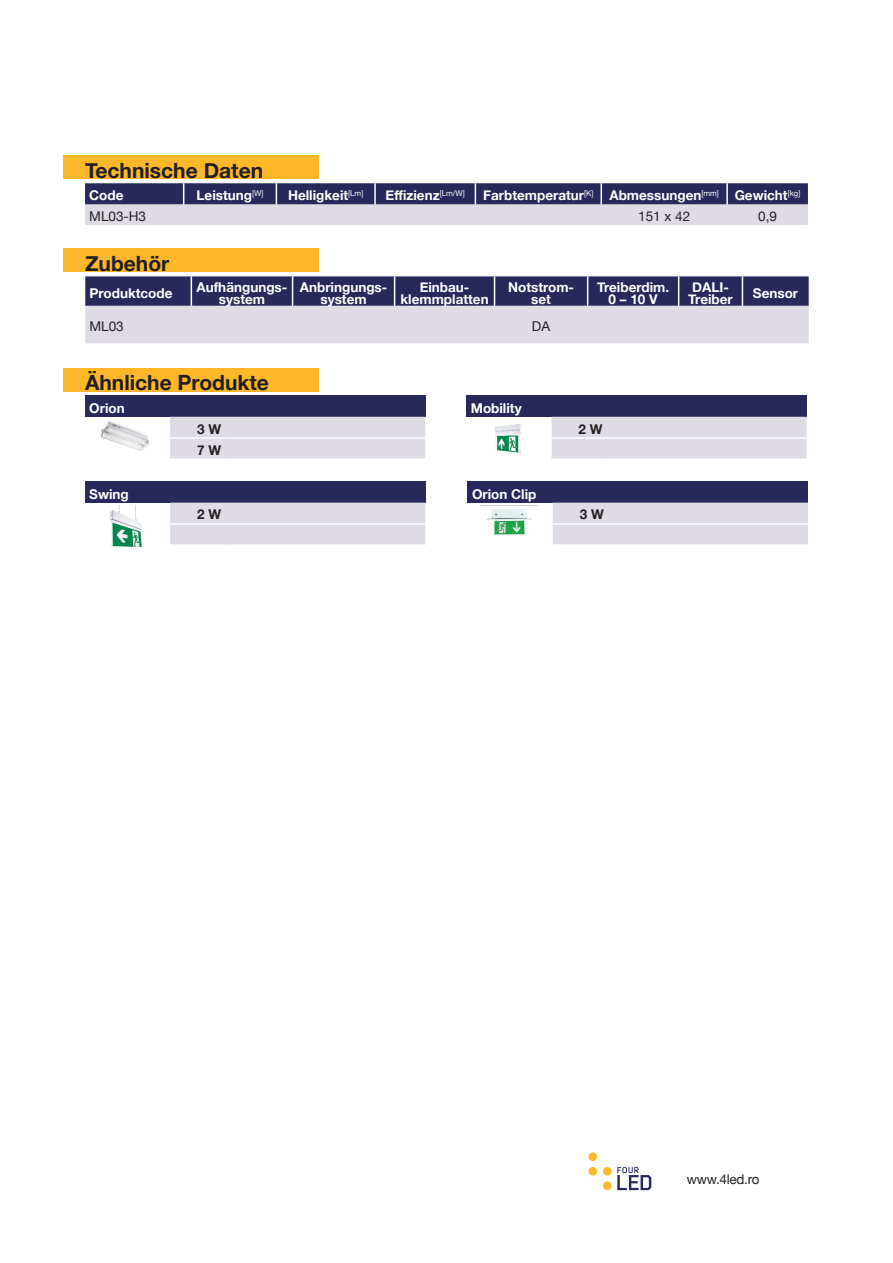
<style>
.page{position:relative;width:893px;height:1263px;background:#fff}
.page>*{position:absolute;margin:0;border:0;box-sizing:border-box;transform-origin:0 0}
.t1{font:700 21px "Helvetica Neue";color:#231f20}
.t2{font:700 13.5px "Helvetica Neue";color:#fff}
.t3{font:13.5px "Helvetica Neue";color:#231f20}
.t4{font:13.5px "Helvetica Neue";letter-spacing:-.02em;color:#231f20}
.t5{font:700 13.5px "Helvetica Neue";color:#231f20}
</style>
<div class="page">
<div style="left:64px;top:156px;width:255px;height:23px;background:#fdb82a"></div>
<div style="left:64px;top:249px;width:255px;height:23px;background:#fdb82a"></div>
<div style="left:64px;top:368px;width:255px;height:23px;background:#fdb82a"></div>
<div style="left:85px;top:481px;width:340px;height:22px;background:#29285b"></div>
<div style="left:170px;top:503px;width:255px;height:41px;background:#dedbe4"></div>
<hr style="left:170px;top:523px;width:55px;height:2px;background:#fff">
<hr style="left:225px;top:523px;width:200px;height:2px;background:#fff">
<div style="left:468px;top:481px;width:340px;height:22px;background:#29285b"></div>
<div style="left:553px;top:503px;width:255px;height:41px;background:#dedbe4"></div>
<hr style="left:553px;top:523px;width:55px;height:2px;background:#fff">
<hr style="left:608px;top:523px;width:200px;height:2px;background:#fff">
<svg style="left:85px;top:183px;width:723px;height:42px;background:#8482a0"></svg>
<hr style="left:600px;top:183px;width:2px;height:22px;background:#fff">
<hr style="left:726px;top:183px;width:2px;height:22px;background:#fff">
<svg style="left:85px;top:276px;width:724px;height:67px;background:#908ea9"></svg>
<hr style="left:191px;top:276px;width:1px;height:30px;background:#fff">
<hr style="left:292px;top:276px;width:1px;height:30px;background:#fff">
<hr style="left:394px;top:276px;width:1px;height:30px;background:#fff">
<hr style="left:494px;top:276px;width:1px;height:30px;background:#fff">
<hr style="left:587px;top:276px;width:1px;height:30px;background:#fff">
<hr style="left:678px;top:276px;width:1px;height:30px;background:#fff">
<hr style="left:742px;top:276px;width:1px;height:30px;background:#fff">
<div style="left:466px;top:395px;width:341px;height:22px;background:#29285b"></div>
<div style="left:552px;top:417px;width:255px;height:41px;background:#dedbe4"></div>
<hr style="left:552px;top:437px;width:55px;height:2px;background:#fff">
<hr style="left:607px;top:437px;width:200px;height:2px;background:#fff">
<div style="left:85px;top:395px;width:340px;height:22px;background:#29285b"></div>
<div style="left:170px;top:417px;width:255px;height:41px;background:#dedbe4"></div>
<hr style="left:170px;top:437px;width:55px;height:2px;background:#fff">
<hr style="left:225px;top:437px;width:200px;height:2px;background:#fff">
<img style="left:100px;top:421px;width:49px;height:30px">
<img style="left:494px;top:424px;width:28px;height:30px">
<img style="left:110px;top:506px;width:32px;height:42px">
<img style="left:486px;top:509px;width:46px;height:27px">
<svg style="left:617px;top:1167px;width:34px;height:23px"></svg>
<div style="left:603px;top:1167px;width:9px;height:8px;background:#fdb82a;border-radius:50%"></div>
<div style="left:603px;top:1181px;width:9px;height:9px;background:#fdb82a;border-radius:50%"></div>
<div style="left:588px;top:1152px;width:9px;height:9px;background:#fdb82a;border-radius:50%"></div>
<div style="left:588px;top:1167px;width:9px;height:8px;background:#fdb82a;border-radius:50%"></div>
<p class="t1" style="left:85px;top:154px;width:180px">Technische Daten</p>
<p class="t2" style="left:89px;top:185px;width:36px">Code</p>
<p class="t2" style="left:197px;top:185px;width:68px">Leistung<sup>[W]</sup></p>
<p class="t2" style="left:288px;top:185px;width:77px">Helligkeit<sup>[Lm]</sup></p>
<p class="t2" style="left:386px;top:185px;width:81px">Effizienz<sup>[Lm/W]</sup></p>
<p class="t2" style="left:483px;top:185px;width:112px">Farbtemperatur<sup>[K]</sup></p>
<p class="t2" style="left:609px;top:185px;width:111px">Abmessungen<sup>[mm]</sup></p>
<p class="t2" style="left:735px;top:185px;width:67px">Gewicht<sup>[kg]</sup></p>
<p class="t3" style="left:89px;top:207px;width:58px">ML03-H3</p>
<p class="t3" style="left:638px;top:207px;width:54px">151 x 42</p>
<p class="t3" style="left:758px;top:207px;width:20px">0,9</p>
<p class="t1" style="left:85px;top:247px;width:86px">Zubehör</p>
<p class="t2" style="left:90px;top:282px;width:85px">Produktcode</p>
<p class="t2" style="left:197px;top:276px;width:92px">Aufhängungs-</p>
<p class="t2" style="left:219px;top:288px;width:48px">system</p>
<p class="t2" style="left:300px;top:276px;width:89px">Anbringungs-</p>
<p class="t2" style="left:320px;top:288px;width:48px">system</p>
<p class="t2" style="left:420px;top:276px;width:51px">Einbau-</p>
<p class="t2" style="left:400px;top:288px;width:90px">klemmplatten</p>
<p class="t2" style="left:508px;top:276px;width:67px">Notstrom-</p>
<p class="t2" style="left:531px;top:288px;width:21px">set</p>
<p class="t3" style="left:90px;top:316px;width:36px">ML03</p>
<p class="t3" style="left:532px;top:316px;width:20px">DA</p>
<p class="t1" style="left:85px;top:366px;width:185px">Ähnliche Produkte</p>
<p class="t2" style="left:89px;top:397px;width:37px">Orion</p>
<p class="t2" style="left:471px;top:397px;width:52px">Mobility</p>
<p class="t2" style="left:597px;top:276px;width:73px">Treiberdim.</p>
<p class="t2" style="left:609px;top:288px;width:51px">0–10V</p>
<p class="t2" style="left:89px;top:483px;width:41px">Swing</p>
<p class="t5" style="left:197px;top:418px;width:26px">3 W</p>
<p class="t5" style="left:197px;top:440px;width:26px">7 W</p>
<p class="t5" style="left:197px;top:504px;width:26px">2 W</p>
<p class="t2" style="left:472px;top:483px;width:66px">Orion Clip</p>
<p class="t5" style="left:579px;top:418px;width:26px">2 W</p>
<p class="t5" style="left:580px;top:504px;width:26px">3 W</p>
<p class="t2" style="left:692px;top:276px;width:38px">DALI-</p>
<p class="t2" style="left:688px;top:288px;width:46px">Treiber</p>
<p class="t2" style="left:753px;top:282px;width:47px">Sensor</p>
<p class="t4" style="left:687px;top:1169px;width:74px">www.4led.ro</p>
</div>
